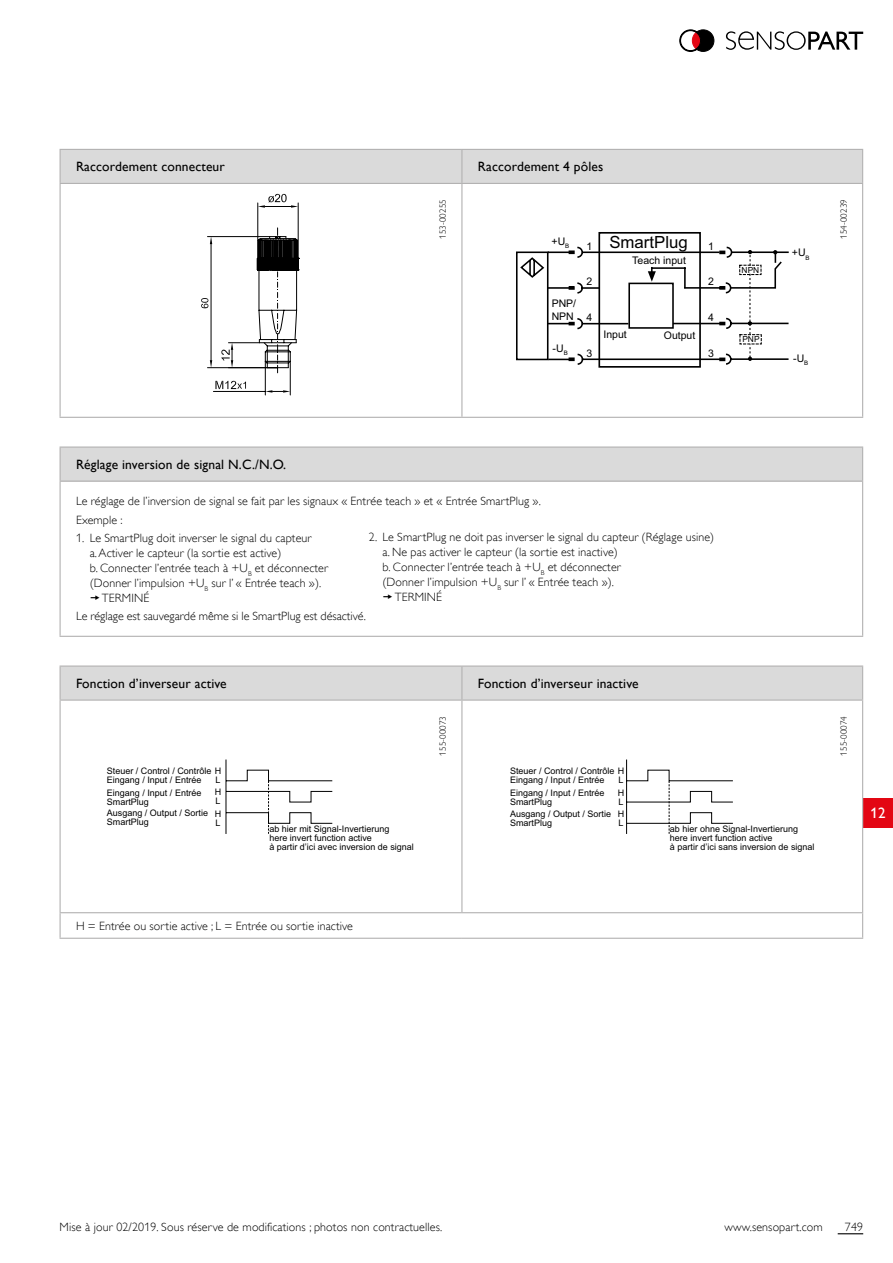
<style>
.page{position:relative;width:893px;height:1263px;background:#fff}
.page>*{position:absolute;margin:0;border:0;box-sizing:border-box;transform-origin:0 0}
.t1{font:16.8px "Arial";color:#000}
.t2{font:15px "Gill Alt One";color:#fff}
.t3{font:13.5px "Gill Alt One";letter-spacing:.01em;color:#000}
.t4{font:300 12px/18.1px "Gill Alt One";letter-spacing:.01em;color:#000}
.t5{font:10.5px/12.6px "Arial";color:#000}
.t6{font:9px/9px "Arial";color:#000}
.t7{font:300 9px "Gill Alt One";letter-spacing:.01em;color:#000}
.t8{font:8.4px "Arial";color:#000}
</style>
<div class="page">
<svg style="left:838px;top:1233px;width:25px;height:1px"></svg>
<svg style="left:726px;top:31px;width:137px;height:19px"></svg>
<svg style="left:680px;top:30px;width:34px;height:22px"></svg>
<div style="left:863px;top:798px;width:30px;height:29px;background:#e30613"></div>
<svg style="left:252px;top:228px;width:48px;height:145px"></svg>
<hr style="left:228px;top:342px;width:31px;height:1px;background:#000">
<svg style="left:221px;top:343px;width:12px;height:24px"></svg>
<hr style="left:265px;top:361px;width:1px;height:34px;background:#000">
<hr style="left:290px;top:361px;width:1px;height:34px;background:#000">
<hr style="left:213px;top:391px;width:52px;height:1px;background:#000">
<svg style="left:265px;top:390px;width:25px;height:3px"></svg>
<svg style="left:215px;top:381px;width:31px;height:8px"></svg>
<hr style="left:207px;top:367px;width:71px;height:1px;background:#000">
<hr style="left:207px;top:236px;width:63px;height:1px;background:#000">
<hr style="left:211px;top:244px;width:1px;height:116px;background:#000">
<svg style="left:210px;top:360px;width:2px;height:8px"></svg>
<svg style="left:210px;top:237px;width:2px;height:7px"></svg>
<svg style="left:201px;top:298px;width:7px;height:10px"></svg>
<hr style="left:258px;top:203px;width:1px;height:56px;background:#000">
<hr style="left:298px;top:203px;width:1px;height:56px;background:#000">
<svg style="left:258px;top:194px;width:40px;height:14px"></svg>
<div style="left:598px;top:232px;width:103px;height:136px;border:2px solid #000"></div>
<svg style="left:516px;top:246px;width:273px;height:120px"></svg>
<svg style="left:225px;top:759px;width:108px;height:75px"></svg>
<svg style="left:626px;top:759px;width:107px;height:75px"></svg>
<div style="left:61px;top:667px;width:801px;height:32px;background:#dadada"></div>
<hr style="left:60px;top:665px;width:402px;height:2px;background:#b3b2b2">
<hr style="left:60px;top:667px;width:1px;height:32px;background:#b3b2b2">
<hr style="left:462px;top:665px;width:401px;height:2px;background:#b3b2b2">
<hr style="left:461px;top:667px;width:1px;height:32px;background:#b3b2b2">
<hr style="left:862px;top:667px;width:1px;height:32px;background:#b3b2b2">
<hr style="left:60px;top:699px;width:402px;height:2px;background:#b3b2b2">
<hr style="left:60px;top:701px;width:1px;height:211px;background:#b3b2b2">
<hr style="left:462px;top:699px;width:401px;height:2px;background:#b3b2b2">
<hr style="left:461px;top:701px;width:1px;height:211px;background:#b3b2b2">
<hr style="left:862px;top:701px;width:1px;height:211px;background:#b3b2b2">
<hr style="left:60px;top:912px;width:402px;height:1px;background:#b3b2b2">
<svg style="left:60px;top:913px;width:1px;height:25px"></svg>
<hr style="left:462px;top:912px;width:401px;height:1px;background:#b3b2b2">
<svg style="left:862px;top:913px;width:1px;height:25px"></svg>
<hr style="left:60px;top:938px;width:402px;height:1px;background:#b3b2b2">
<hr style="left:462px;top:938px;width:401px;height:1px;background:#b3b2b2">
<div style="left:61px;top:150px;width:801px;height:33px;background:#dadada"></div>
<hr style="left:60px;top:184px;width:1px;height:233px;background:#b3b2b2">
<hr style="left:461px;top:184px;width:1px;height:233px;background:#b3b2b2">
<hr style="left:862px;top:184px;width:1px;height:233px;background:#b3b2b2">
<hr style="left:60px;top:417px;width:402px;height:1px;background:#b3b2b2">
<hr style="left:462px;top:417px;width:401px;height:1px;background:#b3b2b2">
<hr style="left:60px;top:149px;width:402px;height:1px;background:#b3b2b2">
<hr style="left:60px;top:150px;width:1px;height:33px;background:#b3b2b2">
<hr style="left:462px;top:149px;width:401px;height:1px;background:#b3b2b2">
<hr style="left:461px;top:150px;width:1px;height:33px;background:#b3b2b2">
<hr style="left:862px;top:150px;width:1px;height:33px;background:#b3b2b2">
<hr style="left:60px;top:183px;width:402px;height:1px;background:#b3b2b2">
<hr style="left:462px;top:183px;width:401px;height:1px;background:#b3b2b2">
<div style="left:60px;top:447px;width:803px;height:34px;background:#dadada"></div>
<hr style="left:60px;top:482px;width:1px;height:154px;background:#b3b2b2">
<hr style="left:862px;top:482px;width:1px;height:154px;background:#b3b2b2">
<hr style="left:60px;top:636px;width:803px;height:1px;background:#b3b2b2">
<hr style="left:60px;top:446px;width:803px;height:2px;background:#b3b2b2">
<hr style="left:60px;top:448px;width:1px;height:32px;background:#b3b2b2">
<hr style="left:862px;top:448px;width:1px;height:32px;background:#b3b2b2">
<hr style="left:60px;top:480px;width:803px;height:2px;background:#b3b2b2">
<p class="t3" style="left:76px;top:159px;width:150px">Raccordement connecteur</p>
<p class="t3" style="left:478px;top:159px;width:127px">Raccordement 4 pôles</p>
<p class="t7" style="left:438px;top:239px;width:41px;rotate:-90deg">153-00255</p>
<p class="t7" style="left:838px;top:239px;width:41px;rotate:-90deg">154-00239</p>
<h1 class="t1" style="left:609px;top:235px;width:80px">SmartPlug</h1>
<p class="t5" style="left:552px;top:236px;width:19px">+U<sub>B</sub></p>
<p class="t5" style="left:708px;top:241px;width:7px">1</p>
<p class="t5" style="left:708px;top:276px;width:7px">2</p>
<p class="t5" style="left:708px;top:312px;width:7px">4</p>
<p class="t5" style="left:708px;top:348px;width:7px">3</p>
<p class="t5" style="left:587px;top:241px;width:7px">1</p>
<p class="t5" style="left:587px;top:276px;width:7px">2</p>
<p class="t5" style="left:587px;top:312px;width:7px">4</p>
<p class="t5" style="left:587px;top:348px;width:7px">3</p>
<p class="t5" style="left:792px;top:247px;width:19px">+U<sub>B</sub></p>
<p class="t5" style="left:632px;top:255px;width:55px">Teach input</p>
<p class="t8" style="left:742px;top:267px;width:19px">NPN</p>
<p class="t5" style="left:552px;top:298px;width:26px">PNP/<br>NPN</p>
<p class="t5" style="left:603px;top:329px;width:25px">Input</p>
<p class="t5" style="left:664px;top:330px;width:33px">Output</p>
<p class="t8" style="left:742px;top:336px;width:19px">PNP</p>
<p class="t5" style="left:553px;top:343px;width:17px">-U<sub>B</sub></p>
<p class="t5" style="left:793px;top:353px;width:17px">-U<sub>B</sub></p>
<p class="t3" style="left:76px;top:457px;width:212px">Réglage inversion de signal N.C./N.O.</p>
<p class="t4" style="left:76px;top:492px;width:466px">Le réglage de l’inversion de signal se fait par les signaux « Entrée teach » et « Entrée SmartPlug ».<br>Exemple :</p>
<p class="t4" style="left:76px;top:529px;width:237px">1. Le SmartPlug doit inverser le signal du capteur</p>
<p class="t4" style="left:90px;top:544px;width:193px">a. Activer le capteur (la sortie est active)</p>
<p class="t4" style="left:90px;top:559px;width:240px">b. Connecter l’entrée teach à +U<sub>B</sub> et déconnecter</p>
<p class="t4" style="left:90px;top:574px;width:233px">(Donner l’impulsion +U<sub>B</sub> sur l’ « Entrée teach »).</p>
<p class="t4" style="left:102px;top:589px;width:49px">TERMINÉ</p>
<p class="t4" style="left:76px;top:607px;width:291px">Le réglage est sauvegardé même si le SmartPlug est désactivé.</p>
<p class="t4" style="left:369px;top:528px;width:347px">2. Le SmartPlug ne doit pas inverser le signal du capteur (Réglage usine)</p>
<p class="t4" style="left:383px;top:543px;width:237px">a. Ne pas activer le capteur (la sortie est inactive)</p>
<p class="t4" style="left:383px;top:558px;width:240px">b. Connecter l’entrée teach à +U<sub>B</sub> et déconnecter</p>
<p class="t4" style="left:382px;top:573px;width:233px">(Donner l’impulsion +U<sub>B</sub> sur l’ « Entrée teach »).</p>
<p class="t4" style="left:395px;top:588px;width:49px">TERMINÉ</p>
<p class="t3" style="left:76px;top:676px;width:152px">Fonction d’inverseur active</p>
<p class="t3" style="left:478px;top:676px;width:162px">Fonction d’inverseur inactive</p>
<p class="t7" style="left:438px;top:755px;width:41px;rotate:-90deg">155-00073</p>
<p class="t7" style="left:838px;top:755px;width:41px;rotate:-90deg">155-00074</p>
<p class="t6" style="left:107px;top:767px;width:116px;text-align:right">Steuer / Control / Contrôle H<br>L</p>
<p class="t6" style="left:107px;top:776px;width:96px">Eingang / Input / Entrée</p>
<p class="t6" style="left:510px;top:767px;width:116px;text-align:right">Steuer / Control / Contrôle H<br>L</p>
<p class="t6" style="left:510px;top:776px;width:96px">Eingang / Input / Entrée</p>
<p class="t6" style="left:107px;top:789px;width:96px">Eingang / Input / Entrée<br>SmartPlug</p>
<p class="t6" style="left:215px;top:788px;width:8px">H<br>L</p>
<p class="t6" style="left:510px;top:789px;width:96px">Eingang / Input / Entrée<br>SmartPlug</p>
<p class="t6" style="left:618px;top:789px;width:8px">H<br>L</p>
<p class="t6" style="left:107px;top:809px;width:103px">Ausgang / Output / Sortie<br>SmartPlug</p>
<p class="t6" style="left:215px;top:810px;width:8px">H<br>L</p>
<p class="t6" style="left:510px;top:810px;width:103px">Ausgang / Output / Sortie<br>SmartPlug</p>
<p class="t6" style="left:618px;top:810px;width:8px">H<br>L</p>
<p class="t6" style="left:269px;top:825px;width:146px">ab hier mit Signal-Invertierung<br>here invert function active<br>à partir d’ici avec inversion de signal</p>
<p class="t6" style="left:670px;top:825px;width:146px">ab hier ohne Signal-Invertierung here invert function active<br>à partir d’ici sans inversion de signal</p>
<p class="t2" style="left:870px;top:804px;width:17px">12</p>
<p class="t4" style="left:76px;top:916px;width:278px">H = Entrée ou sortie active ; L = Entrée ou sortie inactive</p>
<p class="t4" style="left:60px;top:1218px;width:384px">Mise à jour 02/2019. Sous réserve de modifications ; photos non contractuelles.</p>
<p class="t4" style="left:725px;top:1218px;width:100px">www.sensopart.com</p>
<p class="t4" style="left:845px;top:1218px;width:20px">749</p>
</div>
